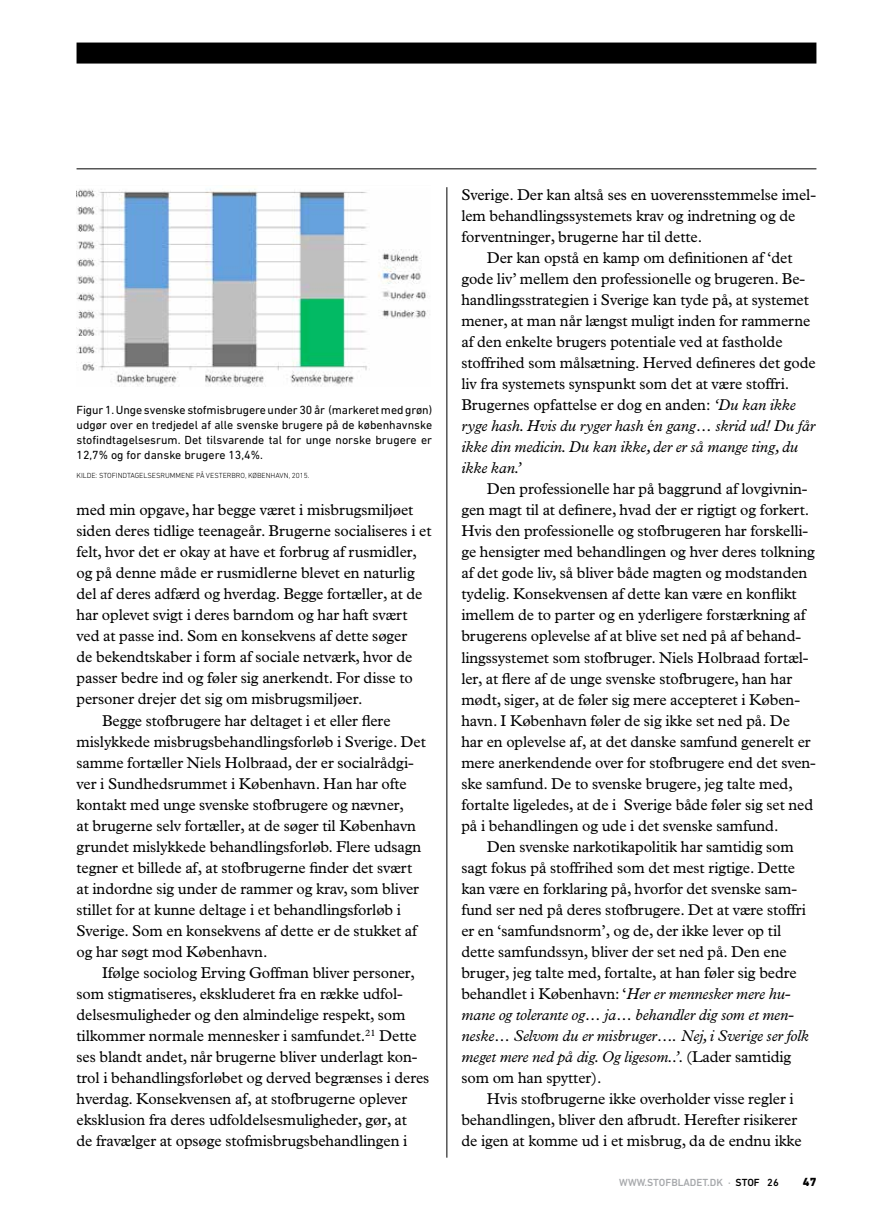
<style>
.page{position:relative;width:893px;height:1221px;background:#fff}
.page>*{position:absolute;margin:0;border:0;box-sizing:border-box;transform-origin:0 0}
.t1{font:15.75px/21px "Plantin";letter-spacing:-.005em;color:#000}
.t2{font:12px/15px "DIN Next LT Pro";color:#000;text-align:justify}
.t3{font:800 12px "DIN Next LT Pro";color:#000}
.t4{font:500 10.5px "DIN Next LT Pro";color:#a7a9ac}
.t5{font:300 7.5px "DIN Next LT Pro";color:#000}
.s1{font-style:italic}
.s2{color:#000}
</style>
<div class="page">
<div style="left:77px;top:43px;width:739px;height:21px;background:#000"></div>
<hr style="left:77px;top:168px;width:739px;height:1px;background:#000">
<hr style="left:446px;top:187px;width:1px;height:970px;background:#000">
<img style="left:77px;top:189px;width:353px;height:197px">
<p class="t2" style="left:77px;top:402px;width:357px">Figur 1. Unge svenske stofmisbrugere under 30 år (markeret med grøn) udgør over en tredjedel af alle svenske brugere på de københavnske stofindtagelsesrum. Det tilsvarende tal for unge norske brugere er 12,7% og for danske brugere 13,4%.</p>
<p class="t5" style="left:77px;top:471px;width:234px">KILDE: STOFINDTAGELSESRUMMENE PÅ VESTERBRO, KØBENHAVN, 2015.</p>
<p class="t1" style="left:77px;top:499px;width:338px">med min opgave, har begge været i misbrugsmiljøet</p>
<p class="t1" style="left:77px;top:520px;width:356px">siden deres tidlige teenageår. Brugerne socialiseres i et</p>
<p class="t1" style="left:77px;top:541px;width:342px">felt, hvor det er okay at have et forbrug af rusmidler,</p>
<p class="t1" style="left:77px;top:562px;width:340px">og på denne måde er rusmidlerne blevet en naturlig</p>
<p class="t1" style="left:77px;top:583px;width:347px">del af deres adfærd og hverdag. Begge fortæller, at de</p>
<p class="t1" style="left:77px;top:604px;width:332px">har oplevet svigt i deres barndom og har haft svært</p>
<p class="t1" style="left:77px;top:625px;width:332px">ved at passe ind. Som en konsekvens af dette søger</p>
<p class="t1" style="left:77px;top:646px;width:337px">de bekendtskaber i form af sociale netværk, hvor de</p>
<p class="t1" style="left:77px;top:667px;width:338px">passer bedre ind og føler sig anerkendt. For disse to</p>
<p class="t1" style="left:77px;top:688px;width:288px">personer drejer det sig om misbrugsmiljøer.</p>
<p class="t1" style="left:102px;top:709px;width:290px">Begge stofbrugere har deltaget i et eller flere</p>
<p class="t1" style="left:77px;top:730px;width:351px">mislykkede misbrugsbehandlingsforløb i Sverige. Det</p>
<p class="t1" style="left:77px;top:751px;width:339px">samme fortæller Niels Holbraad, der er socialrådgi-</p>
<p class="t1" style="left:77px;top:772px;width:332px">ver i Sundhedsrummet i København. Han har ofte</p>
<p class="t1" style="left:77px;top:793px;width:329px">kontakt med unge svenske stofbrugere og nævner,</p>
<p class="t1" style="left:77px;top:814px;width:341px">at brugerne selv fortæller, at de søger til København</p>
<p class="t1" style="left:77px;top:835px;width:346px">grundet mislykkede behandlingsforløb. Flere udsagn</p>
<p class="t1" style="left:77px;top:856px;width:337px">tegner et billede af, at stofbrugerne finder det svært</p>
<p class="t1" style="left:77px;top:877px;width:344px">at indordne sig under de rammer og krav, som bliver</p>
<p class="t1" style="left:77px;top:898px;width:326px">stillet for at kunne deltage i et behandlingsforløb i</p>
<p class="t1" style="left:77px;top:919px;width:342px">Sverige. Som en konsekvens af dette er de stukket af</p>
<p class="t1" style="left:77px;top:940px;width:192px">og har søgt mod København.</p>
<p class="t1" style="left:102px;top:961px;width:315px">Ifølge sociolog Erving Goffman bliver personer,</p>
<p class="t1" style="left:77px;top:982px;width:328px">som stigmatiseres, ekskluderet fra en række udfol-</p>
<p class="t1" style="left:77px;top:1003px;width:330px">delsesmuligheder og den almindelige respekt, som</p>
<p class="t1" style="left:77px;top:1024px;width:342px">tilkommer normale mennesker i samfundet.<sup>21</sup> Dette</p>
<p class="t1" style="left:77px;top:1045px;width:343px">ses blandt andet, når brugerne bliver underlagt kon-</p>
<p class="t1" style="left:77px;top:1066px;width:354px">trol i behandlingsforløbet og derved begrænses i deres</p>
<p class="t1" style="left:77px;top:1087px;width:332px">hverdag. Konsekvensen af, at stofbrugerne oplever</p>
<p class="t1" style="left:77px;top:1108px;width:332px">eksklusion fra deres udfoldelsesmuligheder, gør, at</p>
<p class="t1" style="left:77px;top:1129px;width:332px">de fravælger at opsøge stofmisbrugsbehandlingen i</p>
<p class="t1" style="left:461px;top:184px;width:356px">Sverige. Der kan altså ses en uoverensstemmelse imel&shy;lem behandlingssystemets krav og indretning og de forventninger, brugerne har til dette.</p>
<p class="t1" style="left:461px;top:247px;width:356px;text-indent:26px">Der kan opstå en kamp om definitionen af ‘det gode liv’ mellem den professionelle og brugeren. Be&shy;handlingsstrategien i Sverige kan tyde på, at systemet mener, at man når længst muligt inden for rammerne af den enkelte brugers potentiale ved at fastholde stoffrihed som målsætning. Herved defineres det gode liv fra systemets synspunkt som det at være stoffri.<br>Brugernes opfattelse er dog en anden: <span class="s1">‘Du kan ikke ryge hash. Hvis du ryger hash</span> é<span class="s1">n gang… skrid ud! Du får ikke din medicin. Du kan ikke, der er så mange ting, du ikke kan.’</span></p>
<p class="t1" style="left:461px;top:478px;width:356px;text-indent:26px">Den professionelle har på baggrund af lovgivnin&shy;gen magt til at definere, hvad der er rigtigt og forkert.<br>Hvis den professionelle og stofbrugeren har forskelli&shy;ge hensigter med behandlingen og hver deres tolkning af det gode liv, så bliver både magten og modstanden tydelig. Konsekvensen af dette kan være en konflikt imellem de to parter og en yderligere forstærkning af brugerens oplevelse af at blive set ned på af behand&shy;lingssystemet som stofbruger. Niels Holbraad fortæl&shy;ler, at flere af de unge svenske stofbrugere, han har mødt, siger, at de føler sig mere accepteret i Køben&shy;havn. I København føler de sig ikke set ned på. De<br>har en oplevelse af, at det danske samfund generelt er mere anerkendende over for stofbrugere end det sven&shy;ske samfund. De to svenske brugere, jeg talte med, fortalte ligeledes, at de i Sverige både føler sig set ned på i behandlingen og ude i det svenske samfund.</p>
<p class="t1" style="left:461px;top:835px;width:349px;text-indent:26px">Den svenske narkotikapolitik har samtidig som sagt fokus på stoffrihed som det mest rigtige. Dette kan være en forklaring på, hvorfor det svenske sam&shy;fund ser ned på deres stofbrugere. Det at være stoffri er en ‘samfundsnorm’, og de, der ikke lever op til dette samfundssyn, bliver der set ned på. Den ene bruger, jeg talte med, fortalte, at han føler sig bedre behandlet i København: ‘<span class="s1">Her er mennesker mere hu&shy;mane og tolerante og… ja… behandler dig som et men&shy;neske… Selvom du er misbruger…. Nej, i Sverige ser folk meget mere ned på dig. Og ligesom..’.</span> (Lader samtidig som om han spytter).</p>
<p class="t1" style="left:461px;top:1087px;width:342px;text-indent:26px">Hvis stofbrugerne ikke overholder visse regler i behandlingen, bliver den afbrudt. Herefter risikerer de igen at komme ud i et misbrug, da de endnu ikke</p>
<p class="t4" style="left:619px;top:1175px;width:161px">WWW.STOFBLADET.DK · <span class="s2">STOF 26</span></p>
<p class="t3" style="left:803px;top:1174px;width:15px">47</p>
</div>
